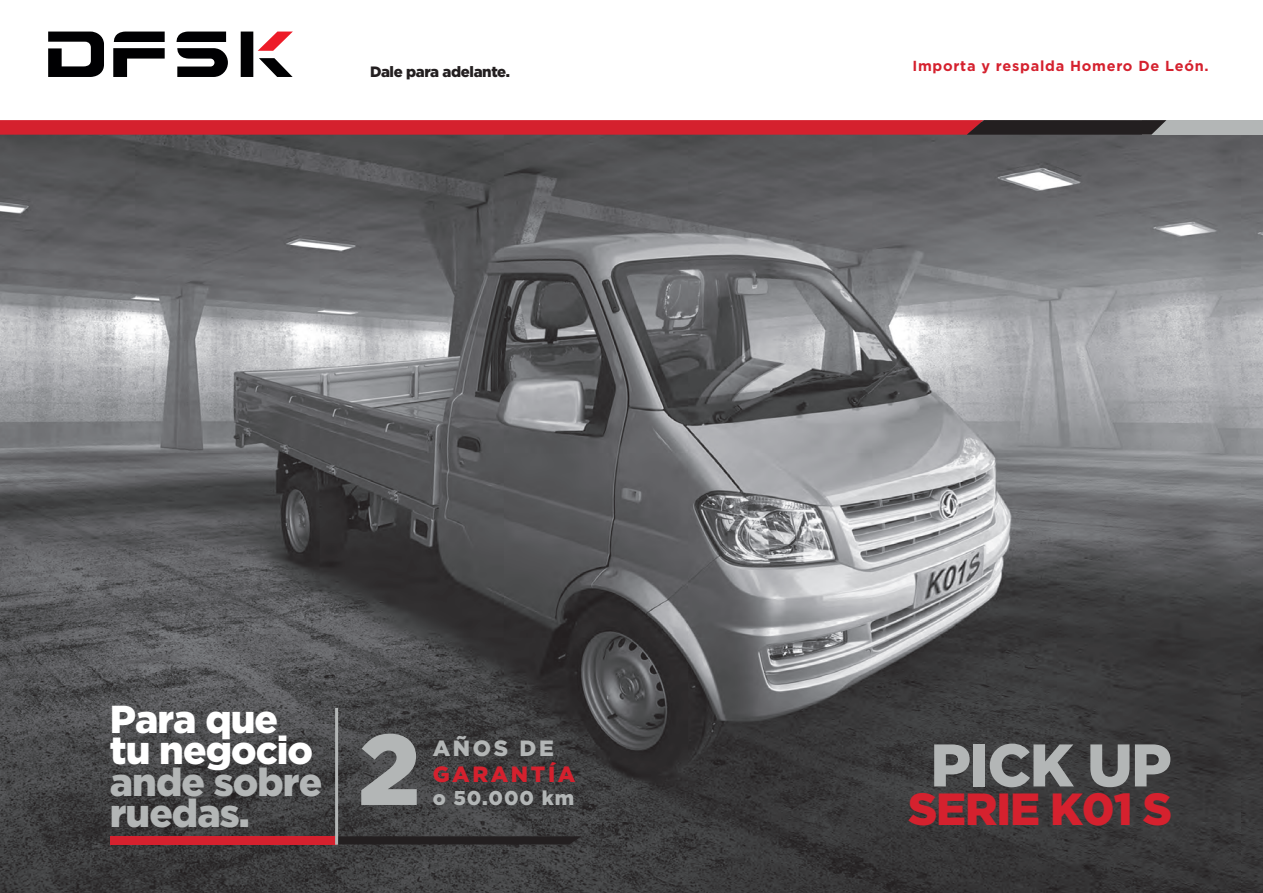
<style>
.page{position:relative;width:1263px;height:893px;background:#fff}
.page>*{position:absolute;margin:0;border:0;box-sizing:border-box;transform-origin:0 0}
.t1{font:900 100.2px "Gotham";color:#b3b6b6}
.t2{font:900 60px "Gotham HTF";letter-spacing:-.025em;color:#b3b6b6}
.t3{font:900 45px "Gotham HTF";letter-spacing:-.025em;color:#d5212e}
.t4{font:900 39px/31.5px "Gotham HTF";letter-spacing:-.025em;color:#fff}
.t5{font:900 39px/31.5px "Gotham HTF";letter-spacing:-.025em;color:#b3b6b6}
.t6{font:900 22.05px "Gotham";letter-spacing:.12em;color:#d5212e}
.t7{font:900 22.05px "Gotham";letter-spacing:.12em;color:#b3b6b6}
.t8{font:900 19.95px "Gotham";letter-spacing:.05em;color:#b3b6b6}
.t9{font:900 15px "Gotham";letter-spacing:-.025em;color:#231f20}
.t10{font:700 14.55px "Gotham";letter-spacing:.05em;color:#d5212e}
</style>
<div class="page">
<img style="left:0;top:135px;width:1263px;height:758px">
<svg style="left:338px;top:836px;width:243px;height:8px;background:#242122"></svg>
<div style="left:110px;top:836px;width:226px;height:8px;background:#d5212e"></div>
<div style="left:1143px;top:120px;width:120px;height:15px;background:#b3b6b6"></div>
<svg style="left:0;top:120px;width:1166px;height:15px;background:#b6242e"></svg>
<hr style="left:335px;top:708px;width:3px;height:137px;background:#b3b6b6">
<svg style="left:48px;top:32px;width:245px;height:45px"></svg>
<p class="t9" style="left:370px;top:61px;width:142px">Dale para adelante.</p>
<h3 class="t4" style="left:110px;top:702px;width:205px">Para que tu negocio</h3>
<h3 class="t5" style="left:110px;top:765px;width:214px">ande sobre ruedas.</h3>
<h1 class="t1" style="left:358px;top:700px;width:64px">2</h1>
<h3 class="t7" style="left:433px;top:733px;width:123px">AÑOS DE</h3>
<h3 class="t6" style="left:433px;top:759px;width:144px">GARANTÍA</h3>
<h3 class="t8" style="left:433px;top:784px;width:143px">o 50.000 km</h3>
<p class="t10" style="left:912px;top:58px;width:298px">Importa y respalda Homero De León.</p>
<h2 class="t2" style="left:930px;top:730px;width:243px">PICK UP</h2>
<h3 class="t3" style="left:908px;top:783px;width:266px">SERIE K01 S</h3>
</div>
